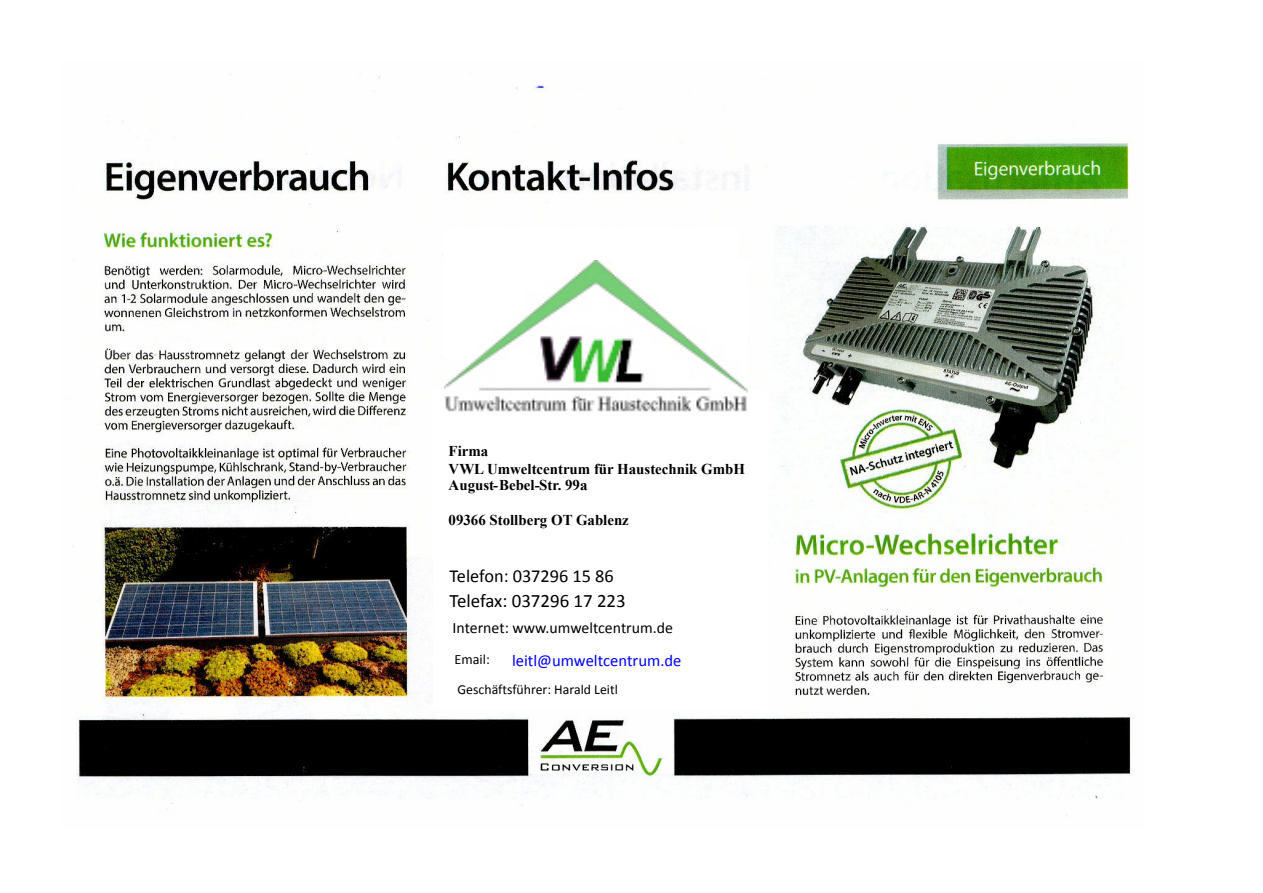
<style>
.page{position:relative;width:1263px;height:893px;background:#fff}
.page>*{position:absolute;margin:0;border:0;box-sizing:border-box;transform-origin:0 0}
.t1{font:18.9px "Calibri";color:#000}
.t2{font:18.3px "Calibri";color:#000}
.t3{font:16.65px "Calibri";color:#00f}
.t4{font:15.9px "Calibri";color:#000}
.t5{font:700 15px/18px "Times New Roman";color:#000}
.t6{font:14.25px "Calibri";color:#000}
.t7{font:13.8px "Calibri";color:#000}
</style>
<div class="page">
<img style="left:72px;top:74px;width:1059px;height:741px">
<div style="left:444px;top:228px;width:296px;height:152px;background:#fff"></div>
<div style="left:433px;top:390px;width:335px;height:320px;background:#fff"></div>
<div style="left:792px;top:738px;width:172px;height:18px;background:#000"></div>
<div style="left:105px;top:738px;width:127px;height:19px;background:#000"></div>
<img style="left:445px;top:261px;width:303px;height:151px">
<p class="t5" style="left:449px;top:443px;width:298px">Firma<br>VWL Umweltcentrum für Haustechnik GmbH</p>
<p class="t5" style="left:449px;top:478px;width:140px">August-Bebel-Str. 99a</p>
<p class="t5" style="left:449px;top:512px;width:182px">09366 Stollberg OT Gablenz</p>
<p class="t2" style="left:450px;top:568px;width:166px">Telefon: 037296 15 86</p>
<p class="t1" style="left:449px;top:593px;width:178px">Telefax: 037296 17 223</p>
<p class="t4" style="left:452px;top:621px;width:222px">Internet: www.umweltcentrum.de</p>
<p class="t6" style="left:455px;top:653px;width:37px">Email:</p>
<p class="t3" style="left:512px;top:653px;width:171px">leitl@umweltcentrum.de</p>
<p class="t7" style="left:458px;top:683px;width:162px">Geschäftsführer: Harald Leitl</p>
</div>
